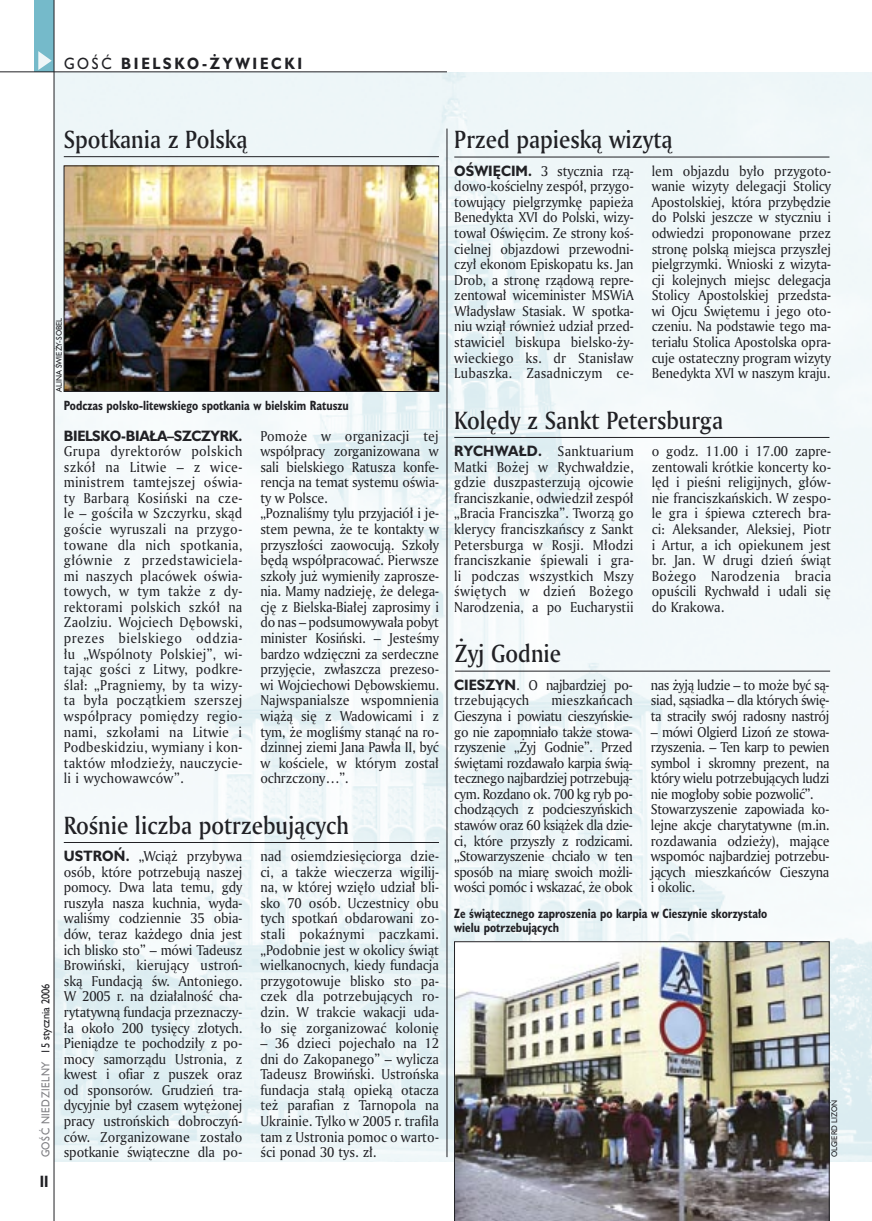
<style>
.page{position:relative;width:872px;height:1221px;background:#fff}
.page>*{position:absolute;margin:0;border:0;box-sizing:border-box;transform-origin:0 0}
._05d_tytyl_Kronika_AmMd_16_pt{font:24px "Amerigo Md PL";color:#212125;scale:.9 1}
._15a_temat_lewo{font:700 15px "Humanst 521 PL";letter-spacing:.2em;color:#212125;scale:.9 1}
._16_pagina_lewa{font:700 15px "Humanst 521 Cn PL";color:#212125;scale:.94 1}
._03_body_bez_akapitu{font:13.8px/15.6px "Amerigo PL";letter-spacing:-.01em;color:#212125;text-align:justify;scale:.94 1}
._09_podpis_zdjecia_HuCnB{font:700 12.3px/14.4px "Humanst 521 Cn PL";color:#212125;scale:.94 1}
._18a_data_lewa_GOSC{font:10.5px "Humanst 521 PL";letter-spacing:.05em;color:#7f7f83;scale:.9 1}
._18_data_lewa{font:10.5px "Humanst 521 PL";color:#212125;scale:.9 1}
._09a_autor_zdjecia_Hu_5_pt{font:7.5px "Humanst 521 PL";color:#212125;scale:.94 1}
.s1{font-weight:400}
.s2{font-family:"Humanst 521 PL";font-weight:700}
</style>
<div class="page">
<img style="left:55px;top:72px;width:817px;height:1089px">
<div style="left:35px;top:0;width:19px;height:72px;background:#75baca"></div>
<svg style="left:38px;top:51px;width:14px;height:19px"></svg>
<hr style="left:54px;top:0;width:1px;height:1220px;background:#212125">
<hr style="left:0;top:72px;width:447px;height:1px;background:#212125">
<hr style="left:64px;top:156px;width:375px;height:1px;background:#212125">
<img style="left:66px;top:168px;width:371px;height:222px">
<div style="left:64px;top:166px;width:375px;height:226px;border:1px solid #212125"></div>
<hr style="left:447px;top:129px;width:1px;height:1027px;background:#212125">
<hr style="left:64px;top:842px;width:375px;height:1px;background:#212125">
<hr style="left:454px;top:157px;width:375px;height:1px;background:#212125">
<hr style="left:454px;top:437px;width:375px;height:1px;background:#212125">
<hr style="left:455px;top:670px;width:375px;height:1px;background:#212125">
<img style="left:454px;top:941px;width:375px;height:279px">
<p class="_15a_temat_lewo" style="left:64px;top:53px;width:266px"><span class="s1">GOŚĆ</span> BIELSKO-ŻYWIECKI</p>
<p class="_05d_tytyl_Kronika_AmMd_16_pt" style="left:64px;top:123px;width:205px">Spotkania z Polską</p>
<p class="_09a_autor_zdjecia_Hu_5_pt" style="left:54px;top:392px;width:81px;rotate:-90deg">ALINA ŚWIEŻY-SOBEL</p>
<p class="_09_podpis_zdjecia_HuCnB" style="left:64px;top:397px;width:305px">Podczas polsko-litewskiego spotkania w bielskim Ratuszu</p>
<p class="_18_data_lewa" style="left:38px;top:1053px;width:79px;rotate:-90deg">15 stycznia 2006</p>
<p class="_18a_data_lewa_GOSC" style="left:38px;top:1157px;width:108px;rotate:-90deg">GOŚĆ NIEDZIELNY</p>
<p class="_16_pagina_lewa" style="left:40px;top:1170px;width:11px">II</p>
<p class="_03_body_bez_akapitu" style="left:64px;top:427px;width:191px"><span class="s2">BIELSKO-BIAŁA–SZCZYRK.<br></span>Grupa dyrektorów polskich szkół na Litwie – z wice&shy;ministrem tamtejszej oświa&shy;ty Barbarą Kosiński na cze&shy;le – gościła w Szczyrku, skąd goście wyruszali na przygo&shy;towane dla nich spotkania, głównie z przedstawiciela&shy;mi naszych placówek oświa&shy;towych, w tym także z dy&shy;rektorami polskich szkół na Zaolziu. Wojciech Dębowski, prezes bielskiego oddzia&shy;łu „Wspólnoty Polskiej”, wi&shy;tając gości z Litwy, podkre&shy;ślał: „Pragniemy, by ta wizy&shy;ta była początkiem szerszej współpracy pomiędzy regio&shy;nami, szkołami na Litwie i Podbeskidziu, wymiany i kon&shy;taktów młodzieży, nauczycie&shy;li i wychowawców”.</p>
<p class="_03_body_bez_akapitu" style="left:260px;top:427px;width:191px">Pomoże w organizacji tej współpracy zorganizowana w sali bielskiego Ratusza konfe&shy;rencja na temat systemu oświa&shy;ty w Polsce.</p>
<p class="_03_body_bez_akapitu" style="left:260px;top:505px;width:191px">„Poznaliśmy tylu przyjaciół i je&shy;stem pewna, że te kontakty w przyszłości zaowocują. Szkoły będą współpracować. Pierwsze szkoły już wymieniły zaprosze&shy;nia. Mamy nadzieję, że delega&shy;cję z Bielska-Białej zaprosimy i do nas – podsumowywała pobyt minister Kosiński. – Jesteśmy bardzo wdzięczni za serdeczne przyjęcie, zwłaszcza prezeso&shy;wi Wojciechowi Dębowskiemu.<br>Najwspanialsze wspomnienia wiążą się z Wadowicami i z tym, że mogliśmy stanąć na ro&shy;dzinnej ziemi Jana Pawła II, być w kościele, w którym został ochrzczony…”.</p>
<p class="_05d_tytyl_Kronika_AmMd_16_pt" style="left:64px;top:808px;width:318px">Rośnie liczba potrzebujących</p>
<p class="_03_body_bez_akapitu" style="left:64px;top:848px;width:191px"><span class="s2">USTROŃ.</span> „Wciąż przybywa osób, które potrzebują naszej pomocy. Dwa lata temu, gdy ruszyła nasza kuchnia, wyda&shy;waliśmy codziennie 35 obia&shy;dów, teraz każdego dnia jest ich blisko sto” – mówi Tadeusz Browiński, kierujący ustroń&shy;ską Fundacją św. Antoniego.<br>W 2005 r. na działalność cha&shy;rytatywną fundacja przeznaczy&shy;ła około 200 tysięcy złotych.<br>Pieniądze te pochodziły z po&shy;mocy samorządu Ustronia, z kwest i ofiar z puszek oraz od sponsorów. Grudzień tra&shy;dycyjnie był czasem wytężonej pracy ustrońskich dobroczyń&shy;ców. Zorganizowane zostało spotkanie świąteczne dla po-</p>
<p class="_03_body_bez_akapitu" style="left:260px;top:848px;width:191px">nad osiemdziesięciorga dzie&shy;ci, a także wieczerza wigilij&shy;na, w której wzięło udział bli&shy;sko 70 osób. Uczestnicy obu tych spotkań obdarowani zo&shy;stali pokaźnymi paczkami. „Podobnie jest w okolicy świąt wielkanocnych, kiedy fundacja przygotowuje blisko sto pa&shy;czek dla potrzebujących ro&shy;dzin. W trakcie wakacji uda&shy;ło się zorganizować kolonię</p>
<p class="_03_body_bez_akapitu" style="left:260px;top:1034px;width:191px">– 36 dzieci pojechało na 12 dni do Zakopanego” – wylicza Tadeusz Browiński. Ustrońska fundacja stałą opieką otacza też parafian z Tarnopola na Ukrainie. Tylko w 2005 r. trafiła tam z Ustronia pomoc o warto&shy;ści ponad 30 tys. zł.</p>
<p class="_05d_tytyl_Kronika_AmMd_16_pt" style="left:454px;top:123px;width:244px">Przed papieską wizytą</p>
<p class="_03_body_bez_akapitu" style="left:454px;top:162px;width:192px"><span class="s2">OŚWIĘCIM.</span> 3 stycznia rzą&shy;dowo-kościelny zespół, przygo&shy;towujący pielgrzymkę papieża Benedykta XVI do Polski, wizy&shy;tował Oświęcim. Ze strony koś&shy;cielnej objazdowi przewodni&shy;czył ekonom Episkopatu ks. Jan Drob, a stronę rządową repre&shy;zentował wiceminister MSWiA Władysław Stasiak. W spotka&shy;niu wziął również udział przed&shy;stawiciel biskupa bielsko-ży&shy;wieckiego ks. dr Stanisław Lubaszka. Zasadniczym ce-</p>
<p class="_03_body_bez_akapitu" style="left:651px;top:162px;width:192px">lem objazdu było przygoto&shy;wanie wizyty delegacji Stolicy Apostolskiej, która przybędzie do Polski jeszcze w styczniu i odwiedzi proponowane przez stronę polską miejsca przyszłej pielgrzymki. Wnioski z wizyta&shy;cji kolejnych miejsc delegacja Stolicy Apostolskiej przedsta&shy;wi Ojcu Świętemu i jego oto&shy;czeniu. Na podstawie tego ma&shy;teriału Stolica Apostolska opra&shy;cuje ostateczny program wizyty Benedykta XVI w naszym kraju.</p>
<p class="_05d_tytyl_Kronika_AmMd_16_pt" style="left:454px;top:404px;width:300px">Kolędy z Sankt Petersburga</p>
<p class="_03_body_bez_akapitu" style="left:454px;top:443px;width:192px"><span class="s2">RYCHWAŁD.</span> Sanktuarium Matki Bożej w Rychwałdzie, gdzie duszpasterzują ojcowie franciszkanie, odwiedził zespół „Bracia Franciszka”. Tworzą go klerycy franciszkańscy z Sankt Petersburga w Rosji. Młodzi franciszkanie śpiewali i gra&shy;li podczas wszystkich Mszy świętych w dzień Bożego Narodzenia, a po Eucharystii</p>
<p class="_03_body_bez_akapitu" style="left:651px;top:443px;width:192px">o godz. 11.00 i 17.00 zapre&shy;zentowali krótkie koncerty ko&shy;lęd i pieśni religijnych, głów&shy;nie franciszkańskich. W zespo&shy;le gra i śpiewa czterech bra&shy;ci: Aleksander, Aleksiej, Piotr i Artur, a ich opiekunem jest br. Jan. W drugi dzień świąt Bożego Narodzenia bracia opuścili Rychwałd i udali się do Krakowa.</p>
<p class="_05d_tytyl_Kronika_AmMd_16_pt" style="left:455px;top:637px;width:119px">Żyj Godnie</p>
<p class="_03_body_bez_akapitu" style="left:454px;top:676px;width:191px"><span class="s2">CIESZYN</span>. O najbardziej po&shy;trzebujących</p>
<p class="_03_body_bez_akapitu" style="left:651px;top:676px;width:191px">nas żyją ludzie – to może być są&shy;siad, sąsiadka – dla których świę&shy;ta straciły swój radosny nastrój</p>
<p class="_03_body_bez_akapitu" style="left:651px;top:723px;width:191px">– mówi Olgierd Lizoń ze stowa&shy;rzyszenia. – Ten karp to pewien symbol i skromny prezent, na który wielu potrzebujących ludzi nie mogłoby sobie pozwolić”.</p>
<p class="_03_body_bez_akapitu" style="left:651px;top:801px;width:192px">Stowarzyszenie zapowiada ko&shy;lejne akcje charytatywne (m.in. rozdawania odzieży), mające wspomóc najbardziej potrzebu&shy;jących mieszkańców Cieszyna i okolic.</p>
<p class="_03_body_bez_akapitu" style="left:454px;top:692px;width:191px;text-indent:97px">mieszkańcach Cieszyna i powiatu cieszyńskie&shy;go nie zapomniało także stowa&shy;rzyszenie „Żyj Godnie”. Przed świętami rozdawało karpia świą&shy;tecznego najbardziej potrzebują&shy;cym. Rozdano ok. 700 kg ryb po&shy;chodzących z podcieszyńskich stawów oraz 60 książek dla dzie&shy;ci, które przyszły z rodzicami. „Stowarzyszenie chciało w ten sposób na miarę swoich możli&shy;wości pomóc i wskazać, że obok</p>
<p class="_09_podpis_zdjecia_HuCnB" style="left:454px;top:905px;width:334px">Ze świątecznego zaproszenia po karpia w Cieszynie skorzystało wielu potrzebujących</p>
<p class="_09a_autor_zdjecia_Hu_5_pt" style="left:829px;top:1156px;width:62px;rotate:-90deg">OLGIERD LIZOŃ</p>
</div>
